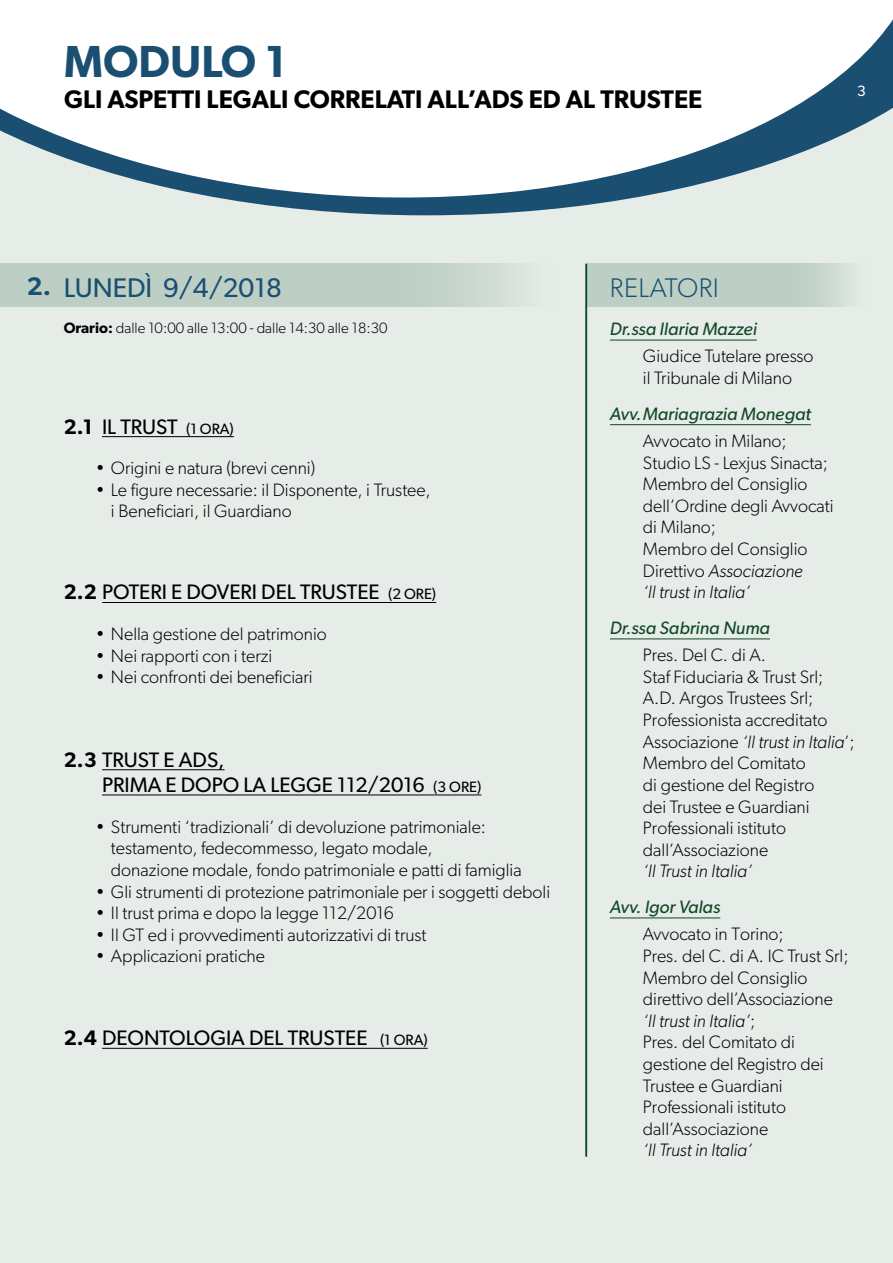
<style>
.page{position:relative;width:893px;height:1263px;background:#e6ece8}
.page>*{position:absolute;margin:0;border:0;box-sizing:border-box;transform-origin:0 0}
.t1{font:600 45px "Gibson";color:#1a4f71}
.t2{font:27px "Gibson";color:#1a4f71}
.t3{font:300 27px "Gibson";letter-spacing:.02em;color:#1a4f71}
.t4{font:600 25.5px "Gibson";color:#000}
.t5{font:600 25.5px "Gibson";color:#1a4f71}
.t6{font:21px "Gibson";color:#000}
.t7{font:300 18px/21.6px "Gibson";color:#000}
.t8{font:italic 300 18px "Gibson";color:#000}
.t9{font:italic 18px "Gibson";color:#114826}
.t10{font:300 15px "Gibson";color:#000}
.t11{font:15px "Gibson";color:#fff}
.s1{font-weight:600}
.s2{font-style:normal}
.s3{font-style:italic}
.s4{font-size:15px}
</style>
<div class="page">
<hr style="left:610px;top:340px;width:147px;height:1px;background:#114826">
<hr style="left:610px;top:424px;width:201px;height:1px;background:#114826">
<hr style="left:610px;top:638px;width:160px;height:1px;background:#114826">
<hr style="left:610px;top:917px;width:110px;height:1px;background:#114826">
<svg style="left:282px;top:207px;width:288px;height:8px;fill:#1a4f71"></svg>
<svg style="left:0;top:0;width:893px;height:207px;background:#e0e7eb"></svg>
<hr style="left:102px;top:436px;width:132px;height:1px;background:#000">
<hr style="left:102px;top:602px;width:334px;height:1px;background:#000">
<hr style="left:102px;top:769px;width:123px;height:1px;background:#000">
<hr style="left:102px;top:794px;width:379px;height:1px;background:#000">
<hr style="left:102px;top:1048px;width:326px;height:1px;background:#000">
<svg style="left:0;top:264px;width:520px;height:42px;background:#bfd0c7"></svg>
<svg style="left:587px;top:264px;width:263px;height:42px;background:#bfd0c7"></svg>
<hr style="left:585px;top:264px;width:2px;height:893px;background:#114826">
<p class="t1" style="left:64px;top:35px;width:224px">MODULO 1</p>
<p class="t4" style="left:64px;top:84px;width:640px">GLI ASPETTI LEGALI CORRELATI ALL’ADS ED AL TRUSTEE</p>
<p class="t11" style="left:857px;top:82px;width:10px">3</p>
<p class="t5" style="left:27px;top:271px;width:26px">2.</p>
<p class="t2" style="left:64px;top:271px;width:220px">LUNEDÌ 9/4/2018</p>
<p class="t3" style="left:610px;top:271px;width:111px">RELATORI</p>
<p class="t10" style="left:64px;top:318px;width:325px"><span class="s1">Orario:</span> dalle 10:00 alle 13:00 - dalle 14:30 alle 18:30</p>
<p class="t9" style="left:610px;top:318px;width:148px">Dr.ssa Ilaria Mazzei</p>
<p class="t7" style="left:643px;top:345px;width:172px">Giudice Tutelare presso</p>
<p class="t7" style="left:643px;top:367px;width:151px">il Tribunale di Milano</p>
<p class="t9" style="left:610px;top:403px;width:202px">Avv.Mariagrazia Monegat</p>
<p class="t7" style="left:643px;top:430px;width:145px">Avvocato in Milano;</p>
<p class="t7" style="left:643px;top:451px;width:186px">Studio LS - Lexjus Sinacta;</p>
<p class="t7" style="left:643px;top:473px;width:166px">Membro del Consiglio</p>
<p class="t7" style="left:643px;top:495px;width:192px">dell’Ordine degli Avvocati</p>
<p class="t7" style="left:643px;top:516px;width:75px">di Milano;</p>
<p class="t7" style="left:643px;top:538px;width:166px">Membro del Consiglio</p>
<p class="t8" style="left:643px;top:560px;width:162px"><span class="s2">Direttivo</span> Associazione</p>
<p class="t8" style="left:643px;top:581px;width:109px">‘Il trust in Italia’</p>
<p class="t9" style="left:610px;top:617px;width:162px">Dr.ssa Sabrina Numa</p>
<p class="t7" style="left:643px;top:644px;width:124px">Pres. Del C. di A.</p>
<p class="t7" style="left:643px;top:666px;width:182px">Staf Fiduciaria &amp; Trust Srl;<br>A.D. Argos Trustees Srl;</p>
<p class="t7" style="left:643px;top:709px;width:213px">Professionista accreditato<br>Associazione <span class="s3">‘Il trust in Italia</span>’;<br>Membro del Comitato</p>
<p class="t7" style="left:643px;top:774px;width:173px">di gestione del Registro</p>
<p class="t7" style="left:643px;top:795px;width:168px">dei Trustee e Guardiani</p>
<p class="t7" style="left:643px;top:817px;width:145px">Professionali istituto</p>
<p class="t7" style="left:643px;top:838px;width:127px">dall’Associazione</p>
<p class="t8" style="left:643px;top:860px;width:111px">‘Il Trust in Italia’</p>
<p class="t9" style="left:610px;top:896px;width:112px">Avv. Igor Valas</p>
<p class="t7" style="left:643px;top:923px;width:207px">Avvocato in Torino;<br>Pres. del C. di A. IC Trust Srl;<br>Membro del Consiglio</p>
<p class="t7" style="left:643px;top:988px;width:191px">direttivo dell’Associazione</p>
<p class="t8" style="left:643px;top:1010px;width:114px">‘Il trust in Italia’<span class="s2">;</span></p>
<p class="t7" style="left:643px;top:1031px;width:154px">Pres. del Comitato di</p>
<p class="t7" style="left:643px;top:1053px;width:182px">gestione del Registro dei</p>
<p class="t7" style="left:643px;top:1074px;width:141px">Trustee e Guardiani</p>
<p class="t7" style="left:643px;top:1096px;width:145px">Professionali istituto</p>
<p class="t7" style="left:643px;top:1117px;width:127px">dall’Associazione</p>
<p class="t8" style="left:643px;top:1139px;width:111px">‘Il Trust in Italia’</p>
<p class="t6" style="left:64px;top:414px;width:172px"><span class="s1">2.1</span> IL TRUST <span class="s4">(1 ORA)</span></p>
<p class="t7" style="left:96px;top:457px;width:221px">• Origini e natura (brevi cenni)</p>
<p class="t7" style="left:96px;top:478px;width:336px">• Le figure necessarie: il Disponente, i Trustee,</p>
<p class="t7" style="left:111px;top:500px;width:182px">i Beneficiari, il Guardiano</p>
<p class="t6" style="left:64px;top:580px;width:374px"><span class="s1">2.2</span> POTERI E DOVERI DEL TRUSTEE <span class="s4">(2 ORE)</span></p>
<p class="t7" style="left:96px;top:623px;width:233px">• Nella gestione del patrimonio</p>
<p class="t7" style="left:96px;top:644px;width:178px">• Nei rapporti con i terzi</p>
<p class="t7" style="left:96px;top:666px;width:219px">• Nei confronti dei beneficiari</p>
<p class="t6" style="left:64px;top:747px;width:162px"><span class="s1">2.3</span> TRUST E ADS,</p>
<p class="t6" style="left:102px;top:772px;width:381px">PRIMA E DOPO LA LEGGE 112/2016 <span class="s4">(3 ORE)</span></p>
<p class="t7" style="left:96px;top:815px;width:392px">• Strumenti ‘tradizionali’ di devoluzione patrimoniale:</p>
<p class="t7" style="left:111px;top:837px;width:323px">testamento, fedecommesso, legato modale,</p>
<p class="t7" style="left:111px;top:859px;width:412px">donazione modale, fondo patrimoniale e patti di famiglia</p>
<p class="t7" style="left:96px;top:880px;width:456px">• Gli strumenti di protezione patrimoniale per i soggetti deboli</p>
<p class="t7" style="left:96px;top:902px;width:300px">• Il trust prima e dopo la legge 112/2016</p>
<p class="t7" style="left:96px;top:923px;width:332px">• Il GT ed i provvedimenti autorizzativi di trust</p>
<p class="t7" style="left:96px;top:945px;width:171px">• Applicazioni pratiche</p>
<p class="t6" style="left:64px;top:1025px;width:365px"><span class="s1">2.4</span> DEONTOLOGIA DEL TRUSTEE <span class="s4">(1 ORA)</span></p>
</div>
